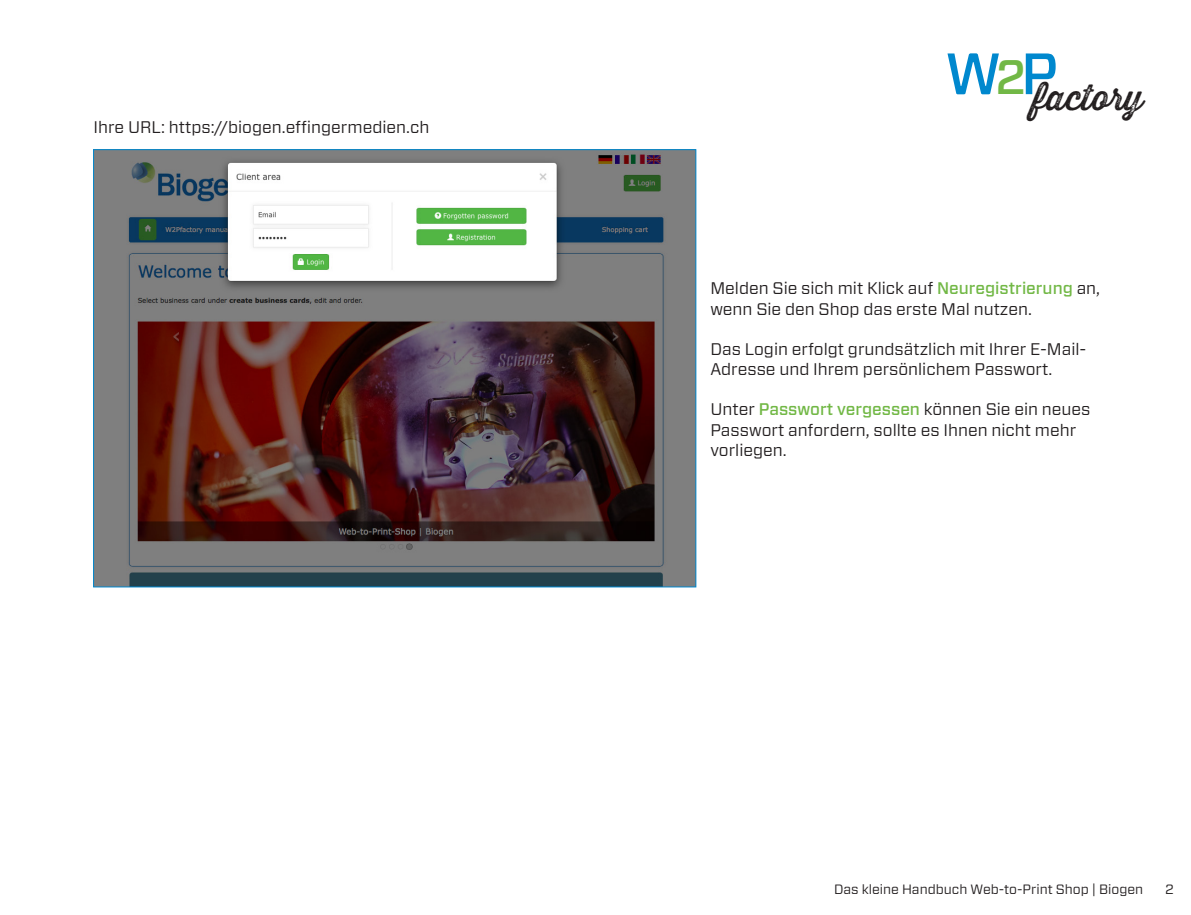
<style>
.page{position:relative;width:1191px;height:915px;background:#fff}
.page>*{position:absolute;margin:0;border:0;box-sizing:border-box;transform-origin:0 0}
.t1{font:35.55px "Thirsty Rough Reg Two";color:#231f20}
.t2{font:16.8px/20.1px "Forza";color:#231f20}
.t3{font:13.5px "Forza";color:#231f20}
.s1{font-weight:500;color:#72b846}
</style>
<div class="page">
<img style="left:95px;top:151px;width:599px;height:434px">
<p class="t2" style="left:94px;top:116px;width:337px">Ihre URL: https://biogen.effingermedien.ch</p>
<h1 class="t1" style="left:945px;top:71px;width:199px"><sup>W</sup><sup>2</sup><sup>P</sup>factory</h1>
<p class="t2" style="left:710px;top:278px;width:391px">Melden Sie sich mit Klick auf <span class="s1">Neuregistrierung</span> an, wenn Sie den Shop das erste Mal nutzen.</p>
<p class="t2" style="left:710px;top:338px;width:378px">Das Login erfolgt grundsätzlich mit Ihrer E-Mail-<br>Adresse und Ihrem persönlichem Passwort.</p>
<p class="t2" style="left:710px;top:399px;width:382px">Unter <span class="s1">Passwort vergessen</span> können Sie ein neues<br>Passwort anfordern, sollte es Ihnen nicht mehr vorliegen.</p>
<p class="t3" style="left:834px;top:879px;width:311px">Das kleine Handbuch Web-to-Print Shop | Biogen</p>
<p class="t3" style="left:1165px;top:879px;width:10px">2</p>
</div>
